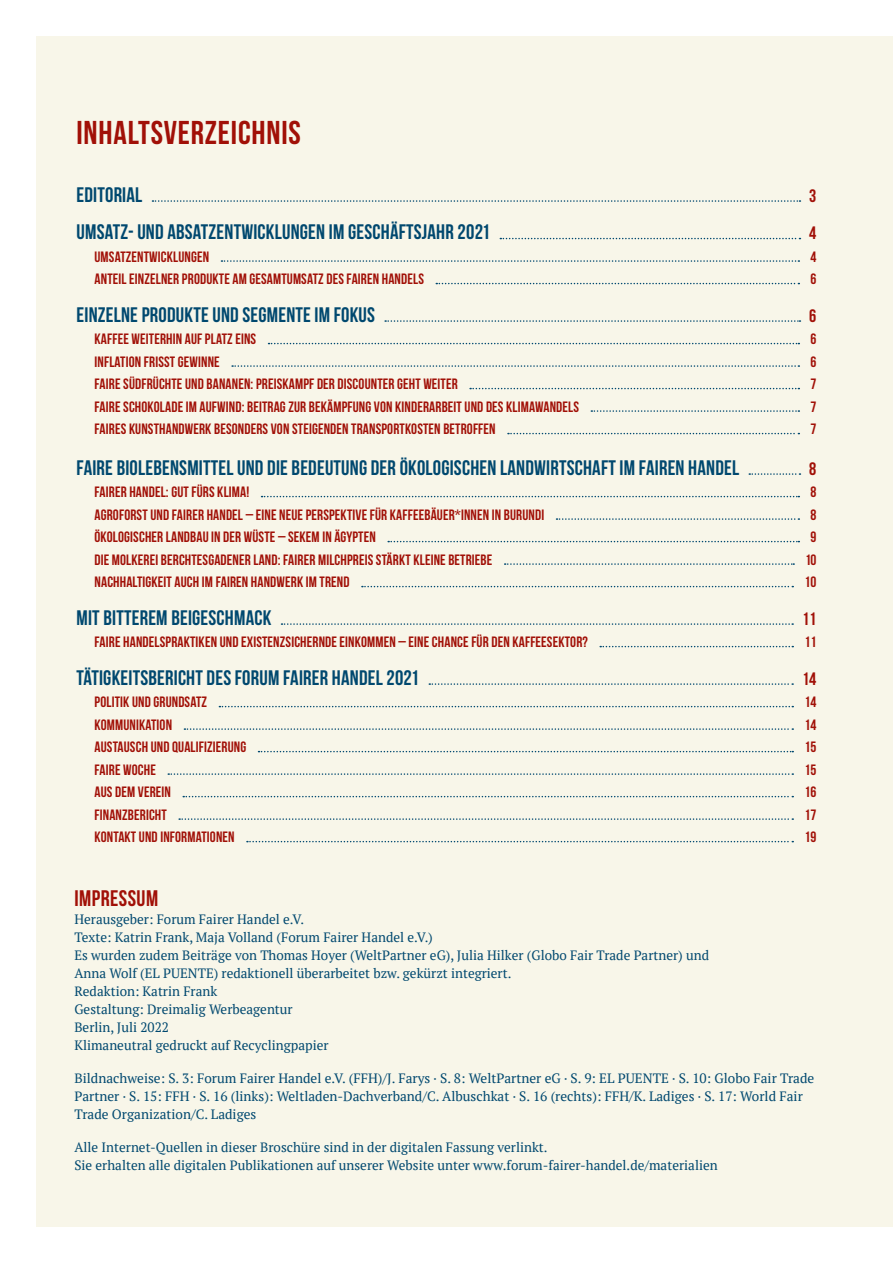
<style>
.page{position:relative;width:893px;height:1263px;background:#fff}
.page>*{position:absolute;margin:0;border:0;box-sizing:border-box;transform-origin:0 0}
.t1{font:700 33px "Bebas Neue";letter-spacing:.025em;color:#a11007}
.t2{font:700 22.5px "Bebas Neue";letter-spacing:.02em;color:#a11007}
.t3{font:700 21px "Bebas Neue";letter-spacing:.01em;color:#00486f}
.t4{font:700 18px "Bebas Neue";color:#a11007}
.t5{font:700 15px "Bebas Neue";letter-spacing:.01em;color:#a11007}
.t6{font:13.5px/18px "PT Serif";color:#00486f}
</style>
<div class="page">
<div style="left:36px;top:36px;width:857px;height:1191px;background:#f8f6e9"></div>
<svg style="left:152px;top:200px;width:648px;height:2px"></svg>
<svg style="left:500px;top:238px;width:300px;height:1px"></svg>
<svg style="left:221px;top:260px;width:578px;height:2px"></svg>
<svg style="left:436px;top:283px;width:363px;height:1px"></svg>
<svg style="left:385px;top:320px;width:415px;height:2px"></svg>
<svg style="left:269px;top:343px;width:530px;height:1px"></svg>
<svg style="left:232px;top:365px;width:567px;height:2px"></svg>
<svg style="left:470px;top:388px;width:329px;height:1px"></svg>
<svg style="left:591px;top:410px;width:208px;height:2px"></svg>
<svg style="left:508px;top:433px;width:291px;height:1px"></svg>
<svg style="left:749px;top:473px;width:51px;height:2px"></svg>
<svg style="left:262px;top:496px;width:537px;height:1px"></svg>
<svg style="left:556px;top:518px;width:243px;height:2px"></svg>
<svg style="left:388px;top:541px;width:411px;height:1px"></svg>
<svg style="left:505px;top:563px;width:289px;height:2px"></svg>
<svg style="left:362px;top:586px;width:431px;height:1px"></svg>
<svg style="left:281px;top:623px;width:512px;height:2px"></svg>
<svg style="left:600px;top:646px;width:193px;height:1px"></svg>
<svg style="left:429px;top:683px;width:364px;height:2px"></svg>
<svg style="left:219px;top:706px;width:574px;height:1px"></svg>
<svg style="left:184px;top:728px;width:609px;height:2px"></svg>
<svg style="left:258px;top:751px;width:535px;height:1px"></svg>
<svg style="left:168px;top:773px;width:625px;height:2px"></svg>
<svg style="left:183px;top:796px;width:610px;height:1px"></svg>
<svg style="left:179px;top:818px;width:614px;height:2px"></svg>
<svg style="left:247px;top:841px;width:546px;height:1px"></svg>
<h1 class="t1" style="left:77px;top:114px;width:226px">INHALTSVERZEICHNIS</h1>
<h3 class="t3" style="left:77px;top:183px;width:67px">EDITORIAL</h3>
<p class="t4" style="left:809px;top:186px;width:9px">3</p>
<h3 class="t3" style="left:77px;top:220px;width:415px">UMSATZ- UND ABSATZENTWICKLUNGEN IM GESCHÄFTSJAHR 2021</h3>
<p class="t4" style="left:809px;top:223px;width:9px">4</p>
<p class="t5" style="left:95px;top:248px;width:116px">UMSATZENTWICKLUNGEN</p>
<p class="t5" style="left:810px;top:248px;width:7px">4</p>
<p class="t5" style="left:95px;top:271px;width:331px">ANTEIL EINZELNER PRODUKTE AM GESAMTUMSATZ DES FAIREN HANDELS</p>
<p class="t5" style="left:810px;top:271px;width:7px">6</p>
<h3 class="t3" style="left:77px;top:303px;width:300px">EINZELNE PRODUKTE UND SEGMENTE IM FOKUS</h3>
<p class="t4" style="left:809px;top:306px;width:9px">6</p>
<p class="t5" style="left:95px;top:331px;width:163px">KAFFEE WEITERHIN AUF PLATZ EINS</p>
<p class="t5" style="left:810px;top:331px;width:7px">6</p>
<p class="t5" style="left:95px;top:353px;width:127px">INFLATION FRISST GEWINNE</p>
<p class="t5" style="left:810px;top:353px;width:7px">6</p>
<p class="t5" style="left:95px;top:376px;width:365px">FAIRE SÜDFRÜCHTE UND BANANEN: PREISKAMPF DER DISCOUNTER GEHT WEITER</p>
<p class="t5" style="left:810px;top:376px;width:7px">7</p>
<p class="t5" style="left:95px;top:398px;width:486px">FAIRE SCHOKOLADE IM AUFWIND: BEITRAG ZUR BEKÄMPFUNG VON KINDERARBEIT UND DES KLIMAWANDELS</p>
<p class="t5" style="left:810px;top:398px;width:7px">7</p>
<p class="t5" style="left:95px;top:421px;width:403px">FAIRES KUNSTHANDWERK BESONDERS VON STEIGENDEN TRANSPORTKOSTEN BETROFFEN</p>
<p class="t5" style="left:810px;top:421px;width:7px">7</p>
<h3 class="t3" style="left:77px;top:456px;width:664px">FAIRE BIOLEBENSMITTEL UND DIE BEDEUTUNG DER ÖKOLOGISCHEN LANDWIRTSCHAFT IM FAIREN HANDEL</h3>
<p class="t4" style="left:809px;top:459px;width:9px">8</p>
<p class="t5" style="left:95px;top:484px;width:156px">FAIRER HANDEL: GUT FÜRS KLIMA!</p>
<p class="t5" style="left:810px;top:484px;width:7px">8</p>
<p class="t5" style="left:95px;top:506px;width:451px">AGROFORST UND FAIRER HANDEL – EINE NEUE PERSPEKTIVE FÜR KAFFEEBÄUER*INNEN IN BURUNDI</p>
<p class="t5" style="left:810px;top:506px;width:7px">8</p>
<p class="t5" style="left:95px;top:529px;width:283px">ÖKOLOGISCHER LANDBAU IN DER WÜSTE – SEKEM IN ÄGYPTEN</p>
<p class="t5" style="left:810px;top:529px;width:7px">9</p>
<p class="t5" style="left:95px;top:551px;width:399px">DIE MOLKEREI BERCHTESGADENER LAND: FAIRER MILCHPREIS STÄRKT KLEINE BETRIEBE</p>
<p class="t5" style="left:805px;top:551px;width:13px">10</p>
<p class="t5" style="left:95px;top:574px;width:257px">NACHHALTIGKEIT AUCH IM FAIREN HANDWERK IM TREND</p>
<p class="t5" style="left:804px;top:574px;width:14px">10</p>
<h3 class="t3" style="left:77px;top:606px;width:196px">MIT BITTEREM BEIGESCHMACK</h3>
<p class="t4" style="left:802px;top:609px;width:16px">11</p>
<p class="t5" style="left:95px;top:634px;width:495px">FAIRE HANDELSPRAKTIKEN UND EXISTENZSICHERNDE EINKOMMEN – EINE CHANCE FÜR DEN KAFFEESEKTOR?</p>
<p class="t5" style="left:804px;top:634px;width:14px">11</p>
<h3 class="t3" style="left:77px;top:666px;width:344px">TÄTIGKEITSBERICHT DES FORUM FAIRER HANDEL 2021</h3>
<p class="t4" style="left:802px;top:669px;width:16px">14</p>
<p class="t5" style="left:95px;top:694px;width:114px">POLITIK UND GRUNDSATZ</p>
<p class="t5" style="left:804px;top:694px;width:14px">14</p>
<p class="t5" style="left:95px;top:716px;width:79px">KOMMUNIKATION</p>
<p class="t5" style="left:804px;top:716px;width:14px">14</p>
<p class="t5" style="left:95px;top:739px;width:153px">AUSTAUSCH UND QUALIFIZIERUNG</p>
<p class="t5" style="left:804px;top:739px;width:14px">15</p>
<p class="t5" style="left:95px;top:761px;width:63px">FAIRE WOCHE</p>
<p class="t5" style="left:804px;top:761px;width:14px">15</p>
<p class="t5" style="left:95px;top:784px;width:78px">AUS DEM VEREIN</p>
<p class="t5" style="left:804px;top:784px;width:14px">16</p>
<p class="t5" style="left:95px;top:806px;width:74px">FINANZBERICHT</p>
<p class="t5" style="left:804px;top:806px;width:14px">17</p>
<p class="t5" style="left:95px;top:829px;width:142px">KONTAKT UND INFORMATIONEN</p>
<p class="t5" style="left:804px;top:829px;width:14px">19</p>
<h2 class="t2" style="left:74px;top:886px;width:85px">IMPRESSUM</h2>
<p class="t6" style="left:74px;top:910px;width:636px">Herausgeber: Forum Fairer Handel e.V.<br>Texte: Katrin Frank, Maja Volland (Forum Fairer Handel e.V.)<br>Es wurden zudem Beiträge von Thomas Hoyer (WeltPartner eG), Julia Hilker (Globo Fair Trade Partner) und Anna Wolf (EL PUENTE) redaktionell überarbeitet bzw. gekürzt integriert.<br>Redaktion: Katrin Frank<br>Gestaltung: Dreimalig Werbeagentur<br>Berlin, Juli 2022<br>Klimaneutral gedruckt auf Recyclingpapier</p>
<p class="t6" style="left:74px;top:1069px;width:741px">Bildnachweise: S. 3: Forum Fairer Handel e.V. (FFH)/J. Farys · S. 8: WeltPartner eG · S. 9: EL PUENTE · S. 10: Globo Fair Trade<br>Partner · S. 15: FFH · S. 16 (links): Weltladen-Dachverband/C. Albuschkat · S. 16 (rechts): FFH/K. Ladiges · S. 17: World Fair<br>Trade Organization/C. Ladiges</p>
<p class="t6" style="left:74px;top:1138px;width:645px">Alle Internet-Quellen in dieser Broschüre sind in der digitalen Fassung verlinkt.<br>Sie erhalten alle digitalen Publikationen auf unserer Website unter www.forum-fairer-handel.de/materialien</p>
</div>
